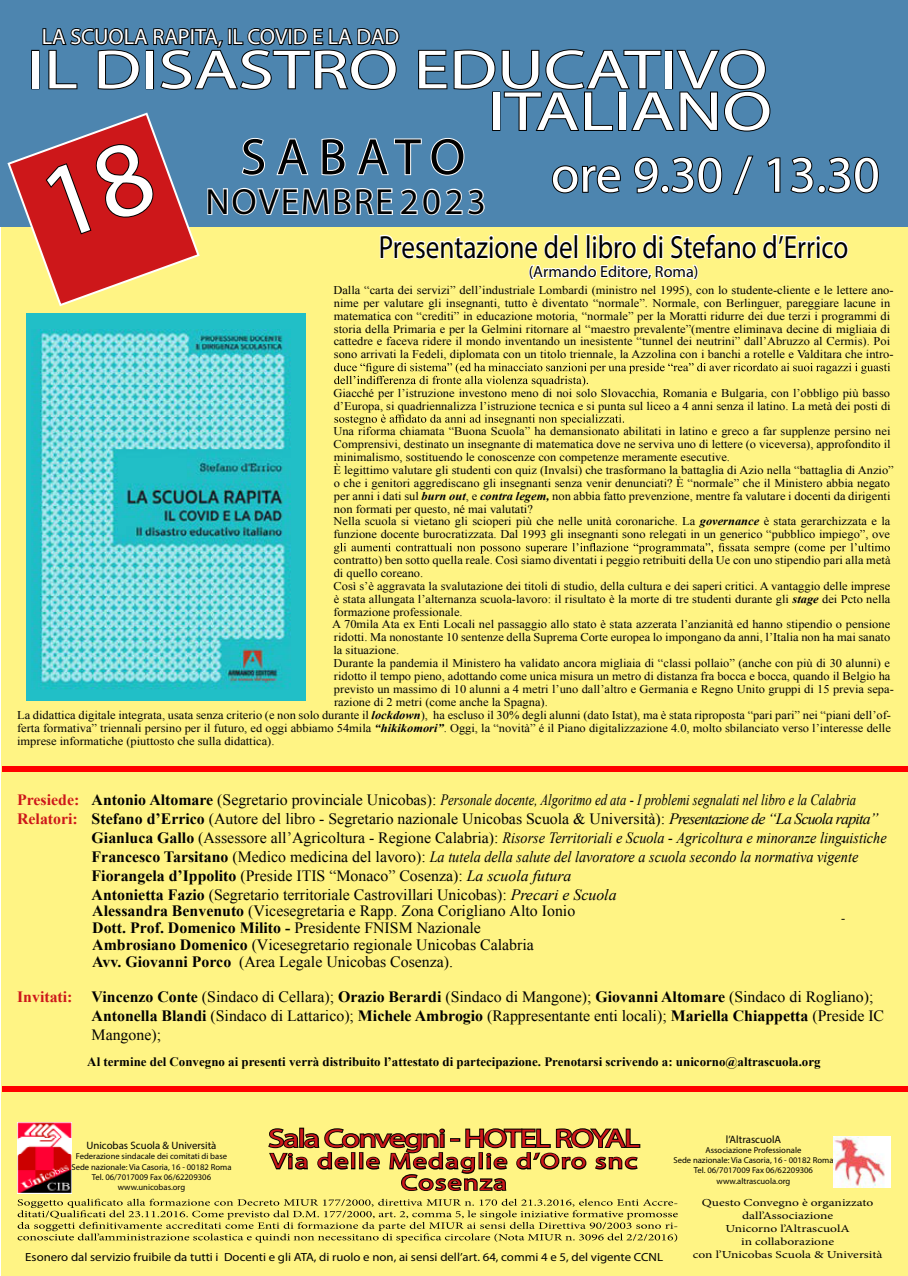
<style>
.page{position:relative;width:908px;height:1276px;background:#fff}
.page>*{position:absolute;margin:0;border:0;box-sizing:border-box;transform-origin:0 0}
.t1{font:55.5px/41.7px "Myriad Pro";color:#fff;text-align:right;scale:1.3 1}
.t2{font:51.4px "Myriad Pro";color:#fff}
.t3{font:51.4px "Myriad Pro";letter-spacing:.2em;color:#000}
.t4{font:36.4px "Myriad Pro";letter-spacing:.05em;color:#000}
.t5{font:32.1px "Myriad Pro";color:#000;scale:.84 1}
.t6{font:25.7px "Myriad Pro";letter-spacing:-.05em;color:#cd171a;scale:1.31 1}
.t7{font:22px "Myriad Pro";color:#fff}
.t8{font:21.4px/21.4px "Myriad Pro";letter-spacing:.05em;color:#cd171a;text-align:center;scale:1.31 1}
.t9{font:16.1px "Myriad Pro";color:#000}
.t10{font:15.7px/16.9px "Times New Roman";color:#000}
.t11{font:italic 15.7px "Times New Roman";color:#000;scale:.91 1}
.t12{font:italic 15.7px "Times New Roman";color:#000;scale:.8 1}
.t13{font:700 12.9px "Times New Roman";color:#000}
.t14{font:11.8px/12.9px "Times New Roman";color:#000;scale:1.06 1}
.t15{font:11.8px "Myriad Pro";color:#000;scale:1.09 1}
.t16{font:10.7px/12.9px "Minion Pro";color:#000;text-align:center;scale:1.26 1}
.t17{font:10.7px "Myriad Pro";color:#000}
.t18{font:9.6px "Minion Pro";color:#000;scale:1.39 1}
.t19{font:8.6px/10.3px "Myriad Pro";color:#000;text-align:center}
.s1{font-weight:700;font-style:italic}
.s2{font-weight:700;font-style:normal;color:#cd171a}
.s3{font-weight:700;font-style:normal}
.s4{font-style:normal}
.s5{font-weight:700;color:#cd171a}
.s6{font-weight:700}
.s7{font-style:italic}
</style>
<div class="page">
<div style="left:2px;top:0;width:905px;height:1276px;background:#fff484"></div>
<div style="left:0;top:0;width:907px;height:227px;background:#4d85af"></div>
<img style="left:26px;top:350px;width:279px;height:350px">
<svg style="left:334px;top:363px;width:555px;height:23px"></svg>
<svg style="left:334px;top:414px;width:289px;height:11px"></svg>
<svg style="left:333px;top:543px;width:556px;height:11px"></svg>
<svg style="left:18px;top:1198px;width:659px;height:44px"></svg>
<svg style="left:268px;top:1127px;width:373px;height:64px"></svg>
<img style="left:17px;top:1123px;width:54px;height:70px">
<img style="left:833px;top:1136px;width:57px;height:51px">
<div style="left:3px;top:766px;width:904px;height:6px;background:#f00"></div>
<div style="left:3px;top:1086px;width:904px;height:5px;background:#f00"></div>
<svg style="left:7px;top:28px;width:872px;height:322px"></svg>
<h3 class="t7" style="left:42px;top:23px;width:359px">LA SCUOLA RAPITA, IL COVID E LA DAD</h3>
<h1 class="t1" style="left:27px;top:48px;width:574px">IL DISASTRO EDUCATIVO<br>ITALIANO</h1>
<h2 class="t3" style="left:240px;top:125px;width:226px">SABATO</h2>
<h3 class="t4" style="left:205px;top:179px;width:282px">NOVEMBRE 2023</h3>
<h2 class="t2" style="left:550px;top:143px;width:330px">ore 9.30 / 13.30</h2>
<h3 class="t5" style="left:378px;top:227px;width:560px">Presentazione del libro di Stefano d’Errico</h3>
<h3 class="t9" style="left:528px;top:262px;width:171px">(Armando Editore, Roma)</h3>
<p class="t14" style="left:333px;top:283px;width:530px">Dalla “carta dei servizi” dell’industriale Lombardi (ministro nel 1995), con lo studente-cliente e le lettere ano&shy;nime per valutare gli insegnanti, tutto è diventato “normale”. Normale, con Berlinguer, pareggiare lacune in matematica con “crediti” in educazione motoria, “normale” per la Moratti ridurre dei due terzi i programmi di storia della Primaria e per la Gelmini ritornare al “maestro prevalente”(mentre eliminava decine di migliaia di cattedre e faceva ridere il mondo inventando un inesistente “tunnel dei neutrini” dall’Abruzzo al Cermis). Poi sono arrivati la Fedeli, diplomata con un titolo triennale, la Azzolina con i banchi a rotelle e Valditara che intro-</p>
<p class="t14" style="left:333px;top:386px;width:527px">Giacché per l’istruzione investono meno di noi solo Slovacchia, Romania e Bulgaria, con l’obbligo più basso d’Europa, si quadriennalizza l’istruzione tecnica e si punta sul liceo a 4 anni senza il latino. La metà dei posti di</p>
<p class="t14" style="left:333px;top:425px;width:530px">Una riforma chiamata “Buona Scuola” ha demansionato abilitati in latino e greco a far supplenze persino nei Comprensivi, destinato un insegnante di matematica dove ne serviva uno di lettere (o viceversa), approfondito il minimalismo, sostituendo le conoscenze con competenze meramente esecutive.<br>È legittimo valutare gli studenti con quiz (Invalsi) che trasformano la battaglia di Azio nella “battaglia di Anzio” o che i genitori aggrediscano gli insegnanti senza venir denunciati? È “normale” che il Ministero abbia negato per anni i dati sul <span class="s1">burn out</span>, e <span class="s1">contra legem,</span> non abbia fatto prevenzione, mentre fa valutare i docenti da dirigenti non formati per questo, né mai valutati?<br>Nella scuola si vietano gli scioperi più che nelle unità coronariche. La <span class="s1">governance</span> è stata gerarchizzata e la funzione docente burocratizzata. Dal 1993 gli insegnanti sono relegati in un generico “pubblico impiego”, ove</p>
<p class="t14" style="left:332px;top:553px;width:531px">contratto) ben sotto quella reale. Così siamo diventati i peggio retribuiti della Ue con uno stipendio pari alla metà di quello coreano.<br>Così s’è aggravata la svalutazione dei titoli di studio, della cultura e dei saperi critici. A vantaggio delle imprese è stata allungata l’alternanza scuola-lavoro: il risultato è la morte di tre studenti durante gli <span class="s1">stage</span> dei Pcto nella formazione professionale.<br>A 70mila Ata ex Enti Locali nel passaggio allo stato è stata azzerata l’anzianità ed hanno stipendio o pensione ridotti. Ma nonostante 10 sentenze della Suprema Corte europea lo impongano da anni, l’Italia non ha mai sanato la situazione.<br>Durante la pandemia il Ministero ha validato ancora migliaia di “classi pollaio” (anche con più di 30 alunni) e ridotto il tempo pieno, adottando come unica misura un metro di distanza fra bocca e bocca, quando il Belgio ha previsto un massimo di 10 alunni a 4 metri l’uno dall’altro e Germania e Regno Unito gruppi di 15 previa sepa&shy;razione di 2 metri (come anche la Spagna).</p>
<p class="t14" style="left:17px;top:708px;width:825px;text-align:justify">La didattica digitale integrata, usata senza criterio (e non solo durante il <span class="s1">lockdown</span>), ha escluso il 30% degli alunni (dato Istat), ma è stata riproposta “pari pari” nei “piani dell’of&shy;ferta formativa” triennali persino per il futuro, ed oggi abbiamo 54mila <span class="s1">“hikikomori”</span>. Oggi, la “novità” é il Piano digitalizzazione 4.0, molto sbilanciato verso l’interesse delle imprese informatiche (piuttosto che sulla didattica).</p>
<h3 class="t12" style="left:17px;top:789px;width:1049px"><span class="s2">Presiede:</span> <span class="s3">Antonio Altomare</span> <span class="s4">(Segretario provinciale Unicobas):</span> Personale docente, Algoritmo ed ata - I problemi segnalati nel libro e la Calabria</h3>
<h3 class="t10" style="left:17px;top:810px;width:862px"><span class="s5">Relatori:</span> <span class="s6">Stefano d’Errico</span> (Autore del libro - Segretario nazionale Unicobas Scuola &amp; Università): <span class="s7">Presentazione de “La Scuola rapita”</span></h3>
<h3 class="t11" style="left:92px;top:827px;width:874px"><span class="s3">Gianluca Gallo</span> <span class="s4">(Assessore all’Agricoltura - Regione Calabria):</span> Risorse Territoriali e Scuola - Agricoltura e minoranze linguistiche</h3>
<h3 class="t11" style="left:92px;top:845px;width:843px"><span class="s3">Francesco Tarsitano</span> <span class="s4">(Medico medicina del lavoro):</span> La tutela della salute del lavoratore a scuola secondo la normativa vigente</h3>
<h3 class="t10" style="left:92px;top:866px;width:481px"><span class="s6">Fiorangela d’Ippolito</span> (Preside ITIS “Monaco” Cosenza): <span class="s7">La scuola futura</span></h3>
<h3 class="t10" style="left:92px;top:885px;width:526px"><span class="s6">Antonietta Fazio</span> (Segretario territoriale Castrovillari Unicobas): <span class="s7">Precari e Scuola</span></h3>
<p class="t10" style="left:92px;top:902px;width:484px"><span class="s6">Alessandra Benvenuto</span> (Vicesegretaria e Rapp. Zona Corigliano Alto Ionio <span class="s6">Dott. Prof. Domenico Milito -</span> Presidente FNISM Nazionale<br><span class="s6">Ambrosiano Domenico</span> (Vicesegretario regionale Unicobas Calabria<br><span class="s6">Avv. Giovanni Porco</span> (Area Legale Unicobas Cosenza).</p>
<p class="t10" style="left:92px;top:987px;width:793px;line-height:18.9px;text-indent:-74px"><span class="s5">Invitati:</span> <span class="s6">Vincenzo Conte</span> (Sindaco di Cellara); <span class="s6">Orazio Berardi</span> (Sindaco di Mangone); <span class="s6">Giovanni Altomare</span> (Sindaco di Rogliano);<br><span class="s6">Antonella Blandi</span> (Sindaco di Lattarico); <span class="s6">Michele Ambrogio</span> (Rappresentante enti locali); <span class="s6">Mariella Chiappetta</span> (Preside IC<br>Mangone);</p>
<p class="t13" style="left:87px;top:1053px;width:734px">Al termine del Convegno ai presenti verrà distribuito l’attestato di partecipazione. Prenotarsi scrivendo a: unicorno@altrascuola.org</p>
<p class="t14" style="left:840px;top:834px;width:5px">-</p>
<p class="t14" style="left:840px;top:911px;width:5px">-</p>
<p class="t17" style="left:86px;top:1139px;width:131px">Unicobas Scuola &amp; Università</p>
<p class="t19" style="left:71px;top:1151px;width:161px">Federazione sindacale dei comitati di base Sede nazionale: Via Casoria, 16 - 00182 Roma Tel. 06/7017009 Fax 06/62209306 www.unicobas.org</p>
<h3 class="t6" style="left:268px;top:1122px;width:285px">Sala Convegni -HOTEL ROYAL</h3>
<h3 class="t8" style="left:270px;top:1150px;width:281px">Via delle Medaglie d’Oro snc<br>Cosenza</h3>
<p class="t15" style="left:25px;top:1249px;width:586px">Esonero dal servizio fruibile da tutti i Docenti e gli ATA, di ruolo e non, ai sensi dell’art. 64, commi 4 e 5, del vigente CCNL</p>
<p class="t17" style="left:725px;top:1132px;width:57px">l’AltrascuolA</p>
<p class="t19" style="left:673px;top:1144px;width:161px">Associazione Professionale<br>Sede nazionale: Via Casoria, 16 - 00182 Roma<br>Tel. 06/7017009 Fax 06/62209306 www.altrascuola.org</p>
<p class="t18" style="left:673px;top:1196px;width:5px">-</p>
<p class="t18" style="left:673px;top:1219px;width:5px">-</p>
<p class="t16" style="left:692px;top:1196px;width:152px">Questo Convegno è organizzato dall’Associazione<br>Unicorno l’AltrascuolA<br>in collaborazione<br>con l’Unicobas Scuola &amp; Università</p>
</div>
